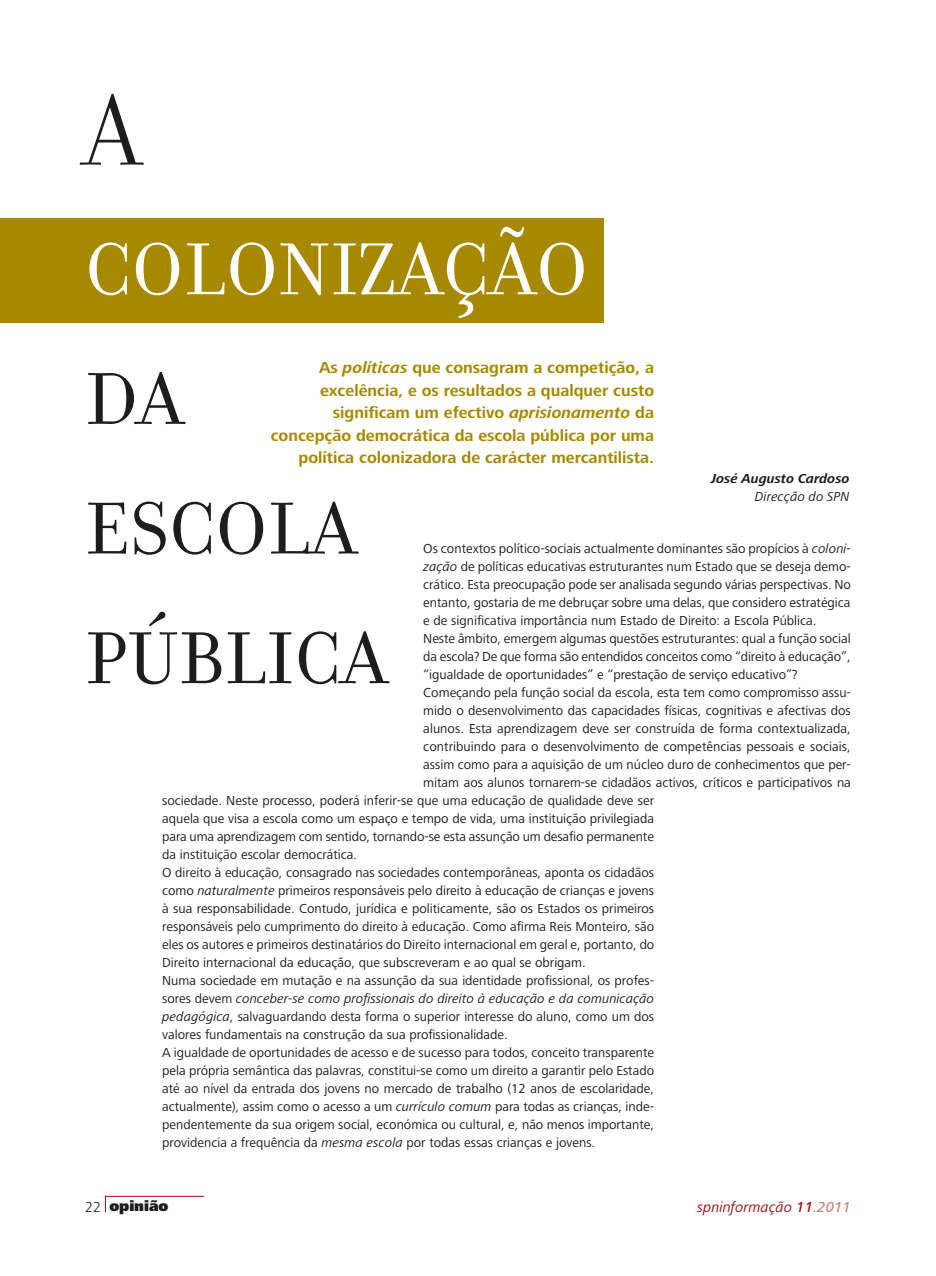
<style>
.page{position:relative;width:936px;height:1276px;background:#fff}
.page>*{position:absolute;margin:0;border:0;box-sizing:border-box;transform-origin:0 0}
.t1{font:108px/129.6px "Filosofia Grand Caps";color:#1d1d1b}
.t2{font:108px "Filosofia Grand Caps";color:#fff}
.t3{font:700 16.5px/22.5px "Frutiger Next LT";color:#a78900;text-align:right}
.t4{font:italic 15px "Frutiger Next LT";color:#9d0f12}
.t5{font:900 15px "Frutiger Next LT";color:#1d1d1b}
.t6{font:13.5px "Frutiger Next LT";color:#1d1d1b}
.t7{font:italic 13.5px "Frutiger Next LT";color:#1d1d1b}
.t8{font:italic 700 13.5px "Frutiger Next LT";color:#1d1d1b}
.s1{font-style:italic}
.s2{font-style:normal}
.s3{font-weight:300}
.s4{font-weight:500}
.s5{font-weight:500;color:#cf8471}
</style>
<div class="page">
<div style="left:0;top:218px;width:603px;height:104px;background:#a78900"></div>
<svg style="left:105px;top:1195px;width:99px;height:18px"></svg>
<h1 class="t1" style="left:85px;top:68px;width:57px">A</h1>
<h1 class="t2" style="left:85px;top:203px;width:505px">colonização</h1>
<p class="t3" style="left:271px;top:356px;width:385px">As <span class="s1">políticas</span> que consagram a competição, a excelência, e os resultados a qualquer custo significam um efectivo <span class="s1">aprisionamento</span> da concepção democrática da escola pública por uma política colonizadora de carácter mercantilista.</p>
<h1 class="t1" style="left:85px;top:327px;width:304px">da escola pública</h1>
<p class="t8" style="left:711px;top:471px;width:140px">José Augusto Cardoso</p>
<p class="t7" style="left:754px;top:489px;width:96px">Direcção do SPN</p>
<p class="t6" style="left:423px;top:541px;width:429px">Os contextos político-sociais actualmente dominantes são propícios à <span class="s1">coloni-</span></p>
<p class="t6" style="left:423px;top:559px;width:429px"><span class="s1">zação</span> de políticas educativas estruturantes num Estado que se deseja demo-</p>
<p class="t6" style="left:423px;top:577px;width:429px">crático. Esta preocupação pode ser analisada segundo várias perspectivas. No</p>
<p class="t6" style="left:423px;top:595px;width:428px">entanto, gostaria de me debruçar sobre uma delas, que considero estratégica</p>
<p class="t6" style="left:423px;top:613px;width:394px">e de significativa importância num Estado de Direito: a Escola Pública.</p>
<p class="t6" style="left:423px;top:631px;width:429px">Neste âmbito, emergem algumas questões estruturantes: qual a função social</p>
<p class="t6" style="left:423px;top:649px;width:429px">da escola? De que forma são entendidos conceitos como “direito à educação”,</p>
<p class="t6" style="left:423px;top:667px;width:376px">“igualdade de oportunidades” e “prestação de serviço educativo”?</p>
<p class="t6" style="left:423px;top:685px;width:429px">Começando pela função social da escola, esta tem como compromisso assu-</p>
<p class="t6" style="left:423px;top:703px;width:429px">mido o desenvolvimento das capacidades físicas, cognitivas e afectivas dos</p>
<p class="t6" style="left:423px;top:721px;width:429px">alunos. Esta aprendizagem deve ser construída de forma contextualizada,</p>
<p class="t6" style="left:423px;top:739px;width:429px">contribuindo para o desenvolvimento de competências pessoais e sociais,</p>
<p class="t6" style="left:423px;top:757px;width:429px">assim como para a aquisição de um núcleo duro de conhecimentos que per-</p>
<p class="t6" style="left:423px;top:775px;width:429px">mitam aos alunos tornarem-se cidadãos activos, críticos e participativos na</p>
<p class="t6" style="left:162px;top:793px;width:493px">sociedade. Neste processo, poderá inferir-se que uma educação de qualidade deve ser</p>
<p class="t6" style="left:162px;top:811px;width:493px">aquela que visa a escola como um espaço e tempo de vida, uma instituição privilegiada</p>
<p class="t6" style="left:162px;top:829px;width:493px">para uma aprendizagem com sentido, tornando-se esta assunção um desafio permanente</p>
<p class="t6" style="left:162px;top:847px;width:196px">da instituição escolar democrática.</p>
<p class="t6" style="left:162px;top:865px;width:493px">O direito à educação, consagrado nas sociedades contemporâneas, aponta os cidadãos</p>
<p class="t6" style="left:162px;top:883px;width:493px">como <span class="s1">naturalmente</span> primeiros responsáveis pelo direito à educação de crianças e jovens</p>
<p class="t6" style="left:162px;top:901px;width:493px">à sua responsabilidade. Contudo, jurídica e politicamente, são os Estados os primeiros</p>
<p class="t6" style="left:162px;top:919px;width:493px">responsáveis pelo cumprimento do direito à educação. Como afirma Reis Monteiro, são</p>
<p class="t6" style="left:162px;top:937px;width:493px">eles os autores e primeiros destinatários do Direito internacional em geral e, portanto, do</p>
<p class="t6" style="left:162px;top:955px;width:425px">Direito internacional da educação, que subscreveram e ao qual se obrigam.</p>
<p class="t6" style="left:162px;top:973px;width:493px">Numa sociedade em mutação e na assunção da sua identidade profissional, os profes-</p>
<p class="t7" style="left:162px;top:991px;width:493px"><span class="s2">sores devem</span> conceber-se como profissionais do direito à educação e da comunicação</p>
<p class="t6" style="left:162px;top:1009px;width:493px"><span class="s1">pedagógica</span>, salvaguardando desta forma o superior interesse do aluno, como um dos</p>
<p class="t6" style="left:162px;top:1027px;width:347px">valores fundamentais na construção da sua profissionalidade.</p>
<p class="t6" style="left:162px;top:1045px;width:493px">A igualdade de oportunidades de acesso e de sucesso para todos, conceito transparente</p>
<p class="t6" style="left:162px;top:1063px;width:493px">pela própria semântica das palavras, constitui-se como um direito a garantir pelo Estado</p>
<p class="t6" style="left:162px;top:1081px;width:493px">até ao nível da entrada dos jovens no mercado de trabalho (12 anos de escolaridade,</p>
<p class="t6" style="left:162px;top:1099px;width:493px">actualmente), assim como o acesso a um <span class="s1">currículo comum</span> para todas as crianças, inde-</p>
<p class="t6" style="left:162px;top:1117px;width:493px">pendentemente da sua origem social, económica ou cultural, e, não menos importante,</p>
<p class="t6" style="left:162px;top:1135px;width:434px">providencia a frequência da <span class="s1">mesma escola</span> por todas essas crianças e jovens.</p>
<p class="t5" style="left:85px;top:1197px;width:85px"><span class="s3">22</span> opinião</p>
<p class="t4" style="left:697px;top:1199px;width:155px">spninformação <span class="s4">11</span><span class="s5">.2011</span></p>
</div>
